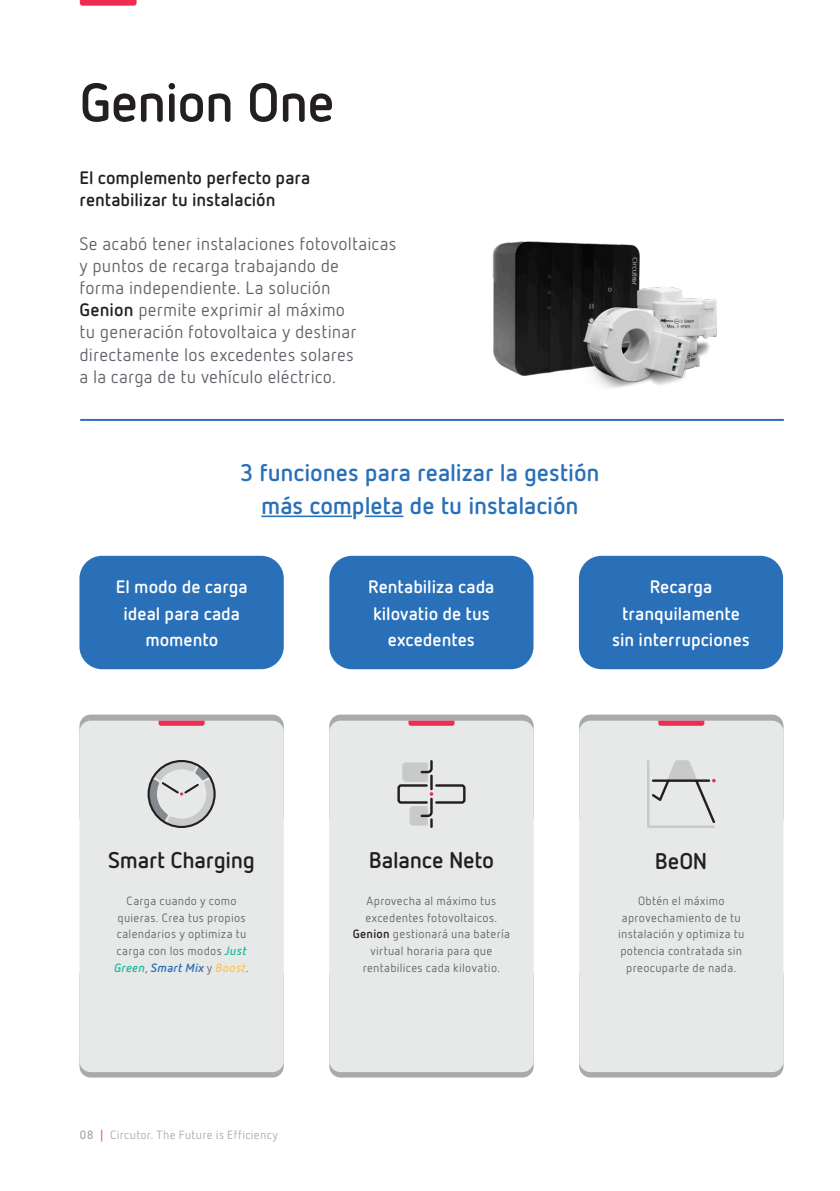
<style>
.page{position:relative;width:840px;height:1191px;background:#fff}
.page>*{position:absolute;margin:0;border:0;box-sizing:border-box;transform-origin:0 0}
.t1{font:700 54px "Netto Pro";letter-spacing:-.02em;color:#231f20}
.H4_2{font:700 24px/33px "Netto Pro";letter-spacing:-.005em;color:#2a70b8;text-align:center}
.H4_2-2{font:700 22.6px "Netto Pro";letter-spacing:-.01em;color:#231f20}
.t2{font:18px/22px "Netto Pro";letter-spacing:.01em;color:#5f6369}
.t3{font:700 18px/26.8px "Netto Pro";color:#fff;text-align:center}
.t4{font:700 18px/22px "Netto Pro";color:#231f20}
.P2{font:12px/16.6px "Netto Pro";letter-spacing:.025em;color:#5f6369;text-align:center}
.t5{font:12px "Netto Pro";letter-spacing:.03em;color:#a8abac}
.s1{font-weight:700;color:#231f20}
.s2{font-weight:700;font-style:italic;color:#1fbb9d}
.s3{font-weight:700;font-style:italic;color:#2a70b8}
.s4{font-weight:700;font-style:italic;color:#fec65b}
.s5{font-weight:700}
.s6{color:#ee2d50}
</style>
<div class="page">
<div style="left:329px;top:964px;width:204px;height:113px;background:#a8abac;border-radius:11px"></div>
<div style="left:329px;top:714px;width:204px;height:114px;background:#a8abac;border-radius:11px"></div>
<div style="left:329px;top:720px;width:204px;height:352px;background:#e7e9e8;border-radius:11px"></div>
<svg style="left:408px;top:720px;width:46px;height:6px"></svg>
<img style="left:492px;top:241px;width:225px;height:147px">
<hr style="left:81px;top:419px;width:701px;height:2px;background:#2a70b8">
<svg style="left:80px;top:0;width:56px;height:6px"></svg>
<div style="left:79px;top:964px;width:204px;height:113px;background:#a8abac;border-radius:11px"></div>
<div style="left:79px;top:714px;width:204px;height:114px;background:#a8abac;border-radius:11px"></div>
<div style="left:79px;top:720px;width:204px;height:352px;background:#e7e9e8;border-radius:11px"></div>
<svg style="left:158px;top:720px;width:46px;height:6px"></svg>
<div style="left:579px;top:964px;width:204px;height:113px;background:#a8abac;border-radius:11px"></div>
<div style="left:579px;top:714px;width:204px;height:114px;background:#a8abac;border-radius:11px"></div>
<div style="left:579px;top:720px;width:204px;height:352px;background:#e7e9e8;border-radius:11px"></div>
<svg style="left:658px;top:720px;width:46px;height:6px"></svg>
<svg style="left:147px;top:760px;width:69px;height:68px"></svg>
<svg style="left:397px;top:760px;width:69px;height:68px"></svg>
<svg style="left:647px;top:760px;width:69px;height:68px"></svg>
<div style="left:79px;top:556px;width:204px;height:113px;background:#2a70b8;border-radius:23px"></div>
<div style="left:329px;top:556px;width:204px;height:113px;background:#2a70b8;border-radius:23px"></div>
<div style="left:578px;top:556px;width:204px;height:113px;background:#2a70b8;border-radius:23px"></div>
<hr style="left:261px;top:515px;width:91px;height:2px;background:#2a70b8">
<hr style="left:364px;top:515px;width:39px;height:2px;background:#2a70b8">
<h3 class="t1" style="left:79px;top:66px;width:257px">Genion One</h3>
<h5 class="t4" style="left:79px;top:166px;width:232px">El complemento perfecto para rentabilizar tu instalación</h5>
<p class="t2" style="left:79px;top:232px;width:318px">Se acabó tener instalaciones fotovoltaicas y puntos de recarga trabajando de<br>forma independiente. La solución<br><span class="s1">Genion</span> permite exprimir al máximo<br>tu generación fotovoltaica y destinar directamente los excedentes solares<br>a la carga de tu vehículo eléctrico.</p>
<p class="H4_2" style="left:240px;top:454px;width:360px">3 funciones para realizar la gestión más completa de tu instalación</p>
<h5 class="t3" style="left:116px;top:572px;width:133px">El modo de carga ideal para cada momento</h5>
<h5 class="t3" style="left:368px;top:572px;width:128px">Rentabiliza cada kilovatio de tus excedentes</h5>
<h5 class="t3" style="left:612px;top:572px;width:139px">Recarga tranquilamente sin interrupciones</h5>
<p class="H4_2-2" style="left:108px;top:845px;width:148px">Smart Charging</p>
<p class="P2" style="left:114px;top:892px;width:136px">Carga cuando y como quieras. Crea tus propios calendarios y optimiza tu carga con los modos <span class="s2">Just<br>Green</span>, <span class="s3">Smart Mix</span> y <span class="s4">Boost</span>.</p>
<p class="t5" style="left:79px;top:1127px;width:200px"><span class="s5">08</span> <span class="s6">|</span> Circutor. The Future is Efficiency</p>
<p class="H4_2-2" style="left:368px;top:844px;width:127px">Balance Neto</p>
<p class="P2" style="left:352px;top:892px;width:159px">Aprovecha al máximo tus excedentes fotovoltaicos.<br><span class="s1">Genion</span> gestionará una batería virtual horaria para que rentabilices cada kilovatio.</p>
<p class="H4_2-2" style="left:654px;top:845px;width:54px">BeON</p>
<p class="P2" style="left:618px;top:892px;width:128px">Obtén el máximo aprovechamiento de tu instalación y optimiza tu potencia contratada sin preocuparte de nada.</p>
</div>
